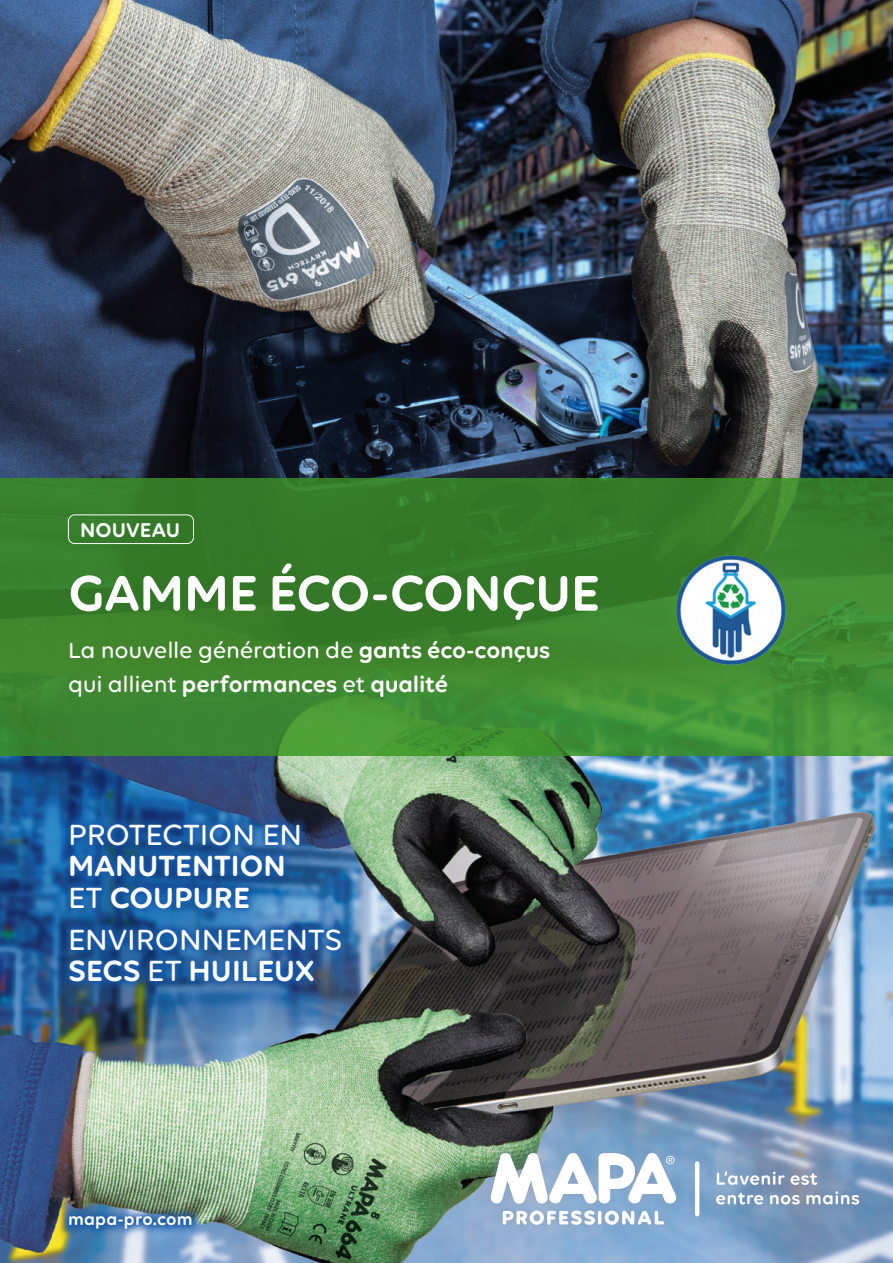
<style>
.page{position:relative;width:893px;height:1263px;background:#fff}
.page>*{position:absolute;margin:0;border:0;box-sizing:border-box;transform-origin:0 0}
.t1{font:600 54px "Volte Rounded";letter-spacing:-.01em;color:#fff}
.t2{font:500 31.5px/31.5px "Volte Rounded";color:#fff}
.t3{font:600 31.5px/31.5px "Volte Rounded";color:#fff}
.t4{font:500 24px/34px "Volte Rounded";letter-spacing:-.01em;color:#fff}
.t5{font:600 21.6px "Volte Rounded";letter-spacing:-.005em;color:#fff}
.t6{font:600 18px "Volte Rounded";letter-spacing:.01em;color:#fff}
.s1{font-weight:600}
.s2{font-weight:500}
</style>
<div class="page">
<img style="left:0;top:756px;width:893px;height:507px">
<img style="left:0;top:0;width:893px;height:478px">
<svg style="left:0;top:478px;width:893px;height:278px;background:#3a832d"></svg>
<svg style="left:61px;top:814px;width:290px;height:177px;background:#225c9d"></svg>
<img style="left:59px;top:1206px;width:142px;height:32px">
<div style="left:68px;top:514px;width:126px;height:30px;border:1px solid #fff;border-radius:6px"></div>
<div style="left:481px;top:1144px;width:387px;height:90px;background:#889db7;opacity:.75"></div>
<svg style="left:490px;top:1152px;width:188px;height:73px"></svg>
<hr style="left:695px;top:1163px;width:4px;height:51px;background:#fff">
<svg style="left:717px;top:1171px;width:100px;height:14px"></svg>
<svg style="left:716px;top:1193px;width:47px;height:11px"></svg>
<svg style="left:770px;top:1195px;width:30px;height:9px"></svg>
<svg style="left:806px;top:1191px;width:53px;height:13px"></svg>
<img style="left:676px;top:555px;width:111px;height:111px">
<p class="t5" style="left:80px;top:517px;width:101px">NOUVEAU</p>
<h1 class="t1" style="left:68px;top:561px;width:533px">GAMME ÉCO-CONÇUE</h1>
<p class="t4" style="left:68px;top:632px;width:484px">La nouvelle génération de <span class="s1">gants éco-conçus </span>qui allient <span class="s1">performances</span> et <span class="s1">qualité</span></p>
<h2 class="t2" style="left:68px;top:818px;width:236px">PROTECTION EN</h2>
<h2 class="t3" style="left:68px;top:849px;width:219px">MANUTENTION<br><span class="s2">ET</span> COUPURE</h2>
<h2 class="t2" style="left:68px;top:923px;width:276px">ENVIRONNEMENTS<br><span class="s1">SECS</span> ET <span class="s1">HUILEUX</span></h2>
<p class="t6" style="left:68px;top:1208px;width:126px">mapa-pro.com</p>
</div>
